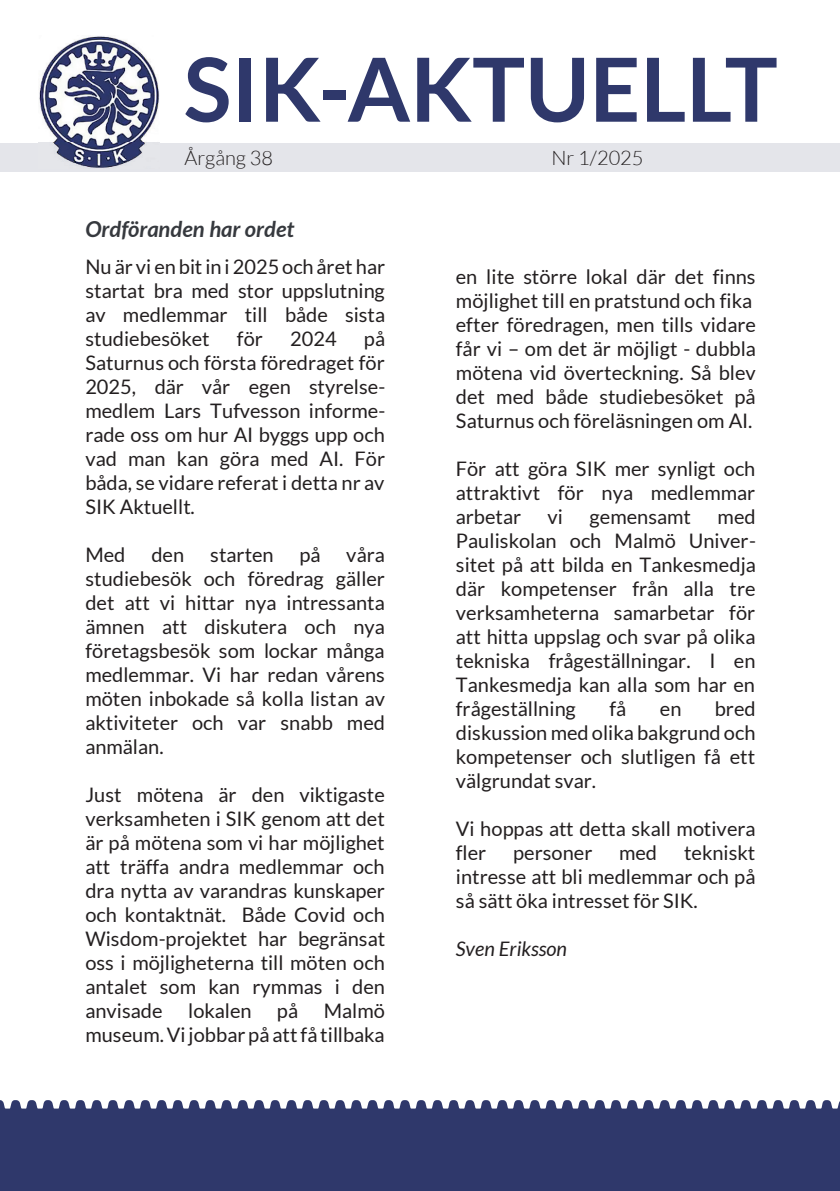
<style>
.page{position:relative;width:840px;height:1191px;background:#fff}
.page>*{position:absolute;margin:0;border:0;box-sizing:border-box;transform-origin:0 0}
.t1{font:700 86.6px "Lato";color:#34386b}
.t2{font:italic 700 22px "Lato";color:#36393e}
.t3{font:20px/24px "Lato";color:#231f20;text-align:justify}
.t4{font:300 20px "Lato";color:#231f20}
.t5{font:italic 20px "Lato";color:#231f20}
</style>
<div class="page">
<div style="left:0;top:143px;width:839px;height:29px;background:#e4e5ea"></div>
<div style="left:0;top:1100px;width:839px;height:91px;background:#2f386b"></div>
<img style="left:39px;top:36px;width:120px;height:132px">
<h1 class="t1" style="left:189px;top:46px;width:583px">SIK-AKTUELLT</h1>
<p class="t4" style="left:184px;top:147px;width:90px">Årgång 38</p>
<p class="t4" style="left:551px;top:147px;width:94px">Nr 1/2025</p>
<p class="t2" style="left:85px;top:216px;width:210px">Ordföranden har ordet</p>
<p class="t3" style="left:85px;top:254px;width:301px">Nu är vi en bit in i 2025 och året har startat bra med stor uppslutning av medlemmar till både sista studiebesöket</p>
<p class="t3" style="left:85px;top:326px;width:301px;text-indent:278px">på Saturnus och första föredraget för 2025, där vår egen styrelse&shy;medlem Lars Tufvesson informe&shy;rade oss om hur AI byggs upp och vad man kan göra med AI. För båda, se vidare referat i detta nr av SIK Aktuellt.</p>
<p class="t3" style="left:85px;top:542px;width:41px">Med</p>
<p class="t3" style="left:151px;top:542px;width:34px">den</p>
<p class="t3" style="left:210px;top:542px;width:65px">starten</p>
<p class="t3" style="left:299px;top:542px;width:23px">på</p>
<p class="t3" style="left:237px;top:326px;width:28px">för</p>
<p class="t3" style="left:290px;top:326px;width:48px">2024</p>
<p class="t3" style="left:85px;top:542px;width:301px;text-indent:261px">våra studiebesök och föredrag gäller det att vi hittar nya intressanta ämnen att diskutera och nya företagsbesök som lockar många medlemmar. Vi har redan vårens möten inbokade så kolla listan av aktiviteter och var snabb med anmälan.</p>
<p class="t3" style="left:85px;top:783px;width:301px">Just mötena är den viktigaste verksamheten i SIK genom att det är på mötena som vi har möjlighet att träffa andra medlemmar och dra nytta av varandras kunskaper och kontaktnät. Både Covid och Wisdom-projektet har begränsat oss i möjligheterna till möten och antalet som kan rymmas i den anvisade</p>
<p class="t3" style="left:188px;top:999px;width:65px">lokalen</p>
<p class="t3" style="left:277px;top:999px;width:23px">på</p>
<p class="t3" style="left:85px;top:999px;width:301px;text-align:right">Malmö<br>museum. Vi jobbar på att få tillbaka</p>
<p class="t3" style="left:455px;top:264px;width:301px;text-align:left">en lite större lokal där det finns möjlighet till en pratstund och fika efter föredragen, men tills vidare får vi – om det är möjligt - dubbla mötena vid överteckning. Så blev det med både studiebesöket på Saturnus och föreläsningen om AI.</p>
<p class="t3" style="left:455px;top:456px;width:301px">För att göra SIK mer synligt och attraktivt för nya medlemmar arbetar</p>
<p class="t3" style="left:455px;top:504px;width:301px;text-indent:261px">med Pauliskolan och Malmö Univer&shy;sitet på att bilda en Tankesmedja där kompetenser från alla tre verksamheterna samarbetar för att hitta uppslag och svar på olika tekniska frågeställningar. I en Tankesmedja kan alla som har en frågeställning</p>
<p class="t3" style="left:547px;top:504px;width:17px">vi</p>
<p class="t3" style="left:589px;top:504px;width:103px">gemensamt</p>
<p class="t3" style="left:609px;top:696px;width:18px">få</p>
<p class="t3" style="left:659px;top:696px;width:23px">en</p>
<p class="t3" style="left:455px;top:696px;width:301px;text-indent:259px">bred diskussion med olika bakgrund och kompetenser och slutligen få ett välgrundat svar.</p>
<p class="t3" style="left:455px;top:817px;width:301px">Vi hoppas att detta skall motivera fler</p>
<p class="t3" style="left:455px;top:841px;width:301px;text-indent:228px">tekniskt intresse att bli medlemmar och på så sätt öka intresset för SIK.</p>
<p class="t5" style="left:455px;top:938px;width:112px">Sven Eriksson</p>
<p class="t3" style="left:513px;top:841px;width:81px">personer</p>
<p class="t3" style="left:618px;top:841px;width:39px">med</p>
</div>
